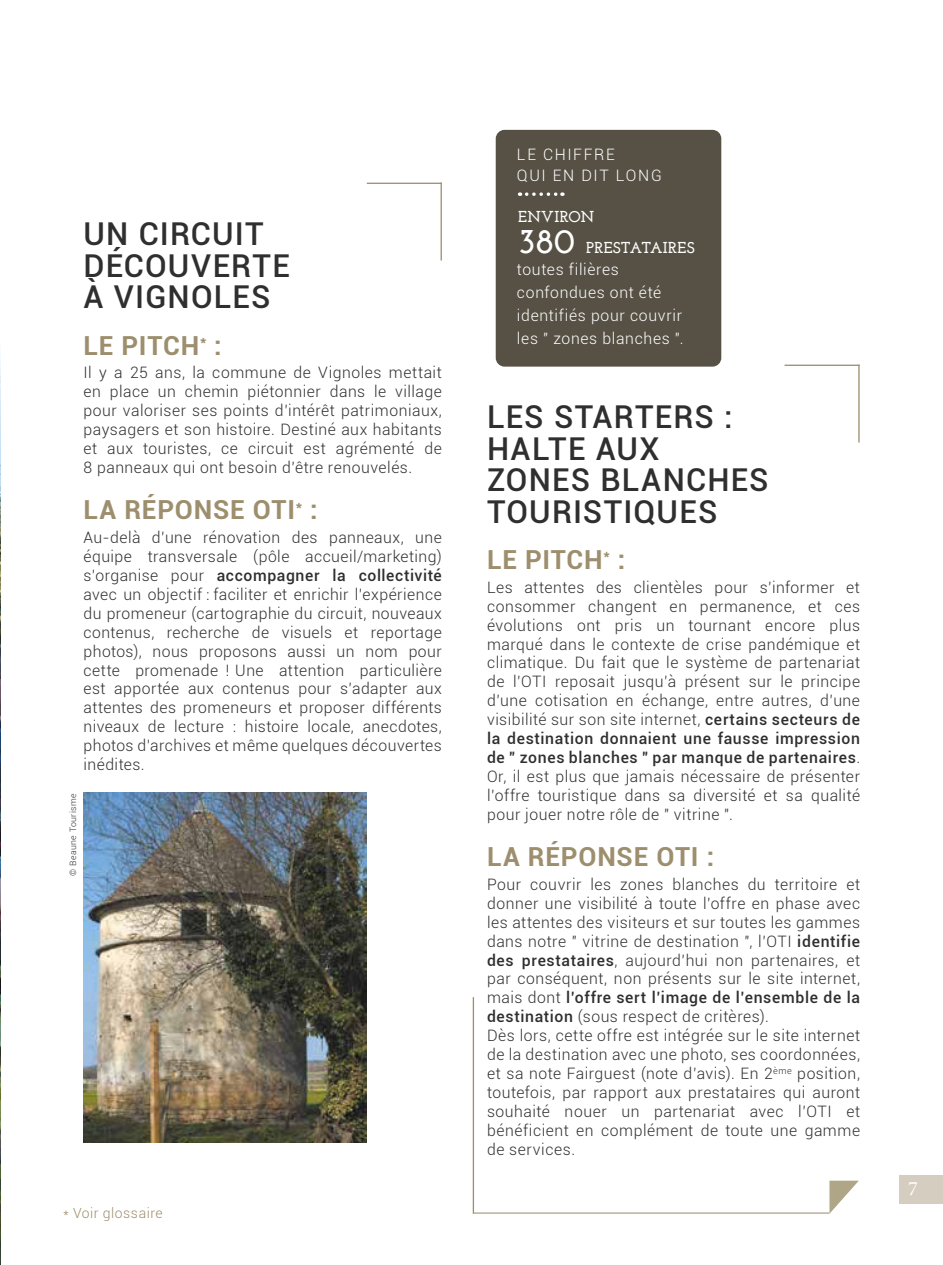
<style>
.page{position:relative;width:943px;height:1265px;background:#fff}
.page>*{position:absolute;margin:0;border:0;box-sizing:border-box;transform-origin:0 0}
.t1{font:700 35px "Josefin Slab";color:#fff}
.t2{font:500 31.5px/31.5px "Roboto";letter-spacing:.035em;color:#2f2f30}
.t3{font:700 26.25px "Roboto";letter-spacing:.03em;color:#9d8f6e}
.t4{font:20.47px "Minion Pro";color:#fff}
.t5{font:300 15.75px/18.9px "Roboto";letter-spacing:.035em;color:#2f2f30;text-align:justify}
.t6{font:300 15.75px/22.8px "Roboto";letter-spacing:.045em;color:#fff}
.t7{font:300 15.75px/21px "Roboto";letter-spacing:.105em;color:#fff}
.t8{font:700 15.75px "Josefin Slab";letter-spacing:.015em;color:#fff}
.t9{font:300 14px "Roboto";letter-spacing:.035em;color:#9d8f6e}
.t10{font:300 8.75px "Roboto";letter-spacing:.05em;color:#2f2f30}
.s1{font-weight:500}
</style>
<div class="page">
<img style="left:0;top:356px;width:1px;height:909px">
<svg style="left:829px;top:1181px;width:29px;height:33px"></svg>
<hr style="left:473px;top:1212px;width:356px;height:2px;background:#9d8f6e">
<hr style="left:472px;top:997px;width:2px;height:217px;background:#9d8f6e">
<hr style="left:367px;top:183px;width:75px;height:1px;background:#9d8f6e">
<hr style="left:440px;top:183px;width:2px;height:78px;background:#9d8f6e">
<hr style="left:784px;top:365px;width:75px;height:1px;background:#9d8f6e">
<hr style="left:858px;top:365px;width:1px;height:78px;background:#9d8f6e">
<img style="left:84px;top:792px;width:282px;height:351px">
<div style="left:495px;top:130px;width:226px;height:237px;background:#575145;border-radius:9px"></div>
<svg style="left:526px;top:192px;width:37px;height:4px"></svg>
<div style="left:899px;top:1175px;width:44px;height:29px;background:#d5cec0"></div>
<h2 class="t2" style="left:84px;top:217px;width:208px">UN CIRCUIT<br>DÉCOUVERTE<br>À VIGNOLES</h2>
<h3 class="t3" style="left:84px;top:327px;width:140px">LE PITCH<sup>*</sup> :</h3>
<p class="t5" style="left:84px;top:363px;width:360px">Il y a 25 ans, la commune de Vignoles mettait en place un chemin piétonnier dans le village pour valoriser ses points d’intérêt patrimoniaux, paysagers et son histoire. Destiné aux habitants et aux touristes, ce circuit est agrémenté de 8 panneaux qui ont besoin d’être renouvelés.</p>
<h3 class="t3" style="left:84px;top:491px;width:235px">LA RÉPONSE OTI<sup>*</sup> :</h3>
<p class="t5" style="left:84px;top:528px;width:360px">Au-delà d’une rénovation des panneaux, une équipe transversale (pôle accueil/marketing) s’organise pour <span class="s1">accompagner la collectivité </span>avec un objectif : faciliter et enrichir l’expérience du promeneur (cartographie du circuit, nouveaux contenus, recherche de visuels et reportage photos), nous proposons aussi un nom pour cette promenade ! Une attention particulière est apportée aux contenus pour s’adapter aux attentes des promeneurs et proposer différents niveaux de lecture : histoire locale, anecdotes, photos d’archives et même quelques découvertes inédites.</p>
<p class="t10" style="left:67px;top:876px;width:84px;rotate:-90deg">© Beaune Tourisme</p>
<p class="t9" style="left:63px;top:1203px;width:101px">* Voir glossaire</p>
<p class="t7" style="left:517px;top:143px;width:146px">LE CHIFFRE<br>QUI EN DIT LONG</p>
<p class="t8" style="left:518px;top:207px;width:78px">ENVIRON</p>
<h1 class="t1" style="left:518px;top:221px;width:59px">380</h1>
<p class="t8" style="left:586px;top:239px;width:110px">PRESTATAIRES</p>
<p class="t6" style="left:517px;top:258px;width:168px">toutes filières confondues ont été identifiés pour couvrir les " zones blanches ".</p>
<h2 class="t2" style="left:487px;top:400px;width:283px">LES STARTERS :<br>HALTE AUX<br>ZONES BLANCHES<br>TOURISTIQUES</h2>
<h3 class="t3" style="left:487px;top:541px;width:140px">LE PITCH<sup>*</sup> :</h3>
<p class="t5" style="left:487px;top:577px;width:374px">Les attentes des clientèles pour s’informer et consommer changent en permanence, et ces évolutions ont pris un tournant encore plus marqué dans le contexte de crise pandémique et climatique. Du fait que le système de partenariat de l’OTI reposait jusqu’à présent sur le principe d’une cotisation en échange, entre autres, d’une visibilité sur son site internet, <span class="s1">certains secteurs de la destination donnaient une fausse impression de " zones blanches " par manque de partenaires</span>.<br>Or, il est plus que jamais nécessaire de présenter l’offre touristique dans sa diversité et sa qualité pour jouer notre rôle de " vitrine ".</p>
<h3 class="t3" style="left:487px;top:838px;width:229px">LA RÉPONSE OTI :</h3>
<p class="t5" style="left:487px;top:874px;width:374px;text-align:left">Pour couvrir les zones blanches du territoire et donner une visibilité à toute l’offre en phase avec les attentes des visiteurs et sur toutes les gammes dans notre " vitrine de destination ", l’OTI <span class="s1">identifie des prestataires</span>, aujourd’hui non partenaires, et par conséquent, non présents sur le site internet, mais dont <span class="s1">l’offre sert l’image de l’ensemble de la destination</span> (sous respect de critères).<br>Dès lors, cette offre est intégrée sur le site internet de la destination avec une photo, ses coordonnées, et sa note Fairguest (note d’avis). En 2<sup>ème</sup> position, toutefois, par rapport aux prestataires qui auront souhaité nouer un partenariat avec l’OTI et bénéficient en complément de toute une gamme de services.</p>
<p class="t4" style="left:908px;top:1174px;width:11px">7</p>
</div>
